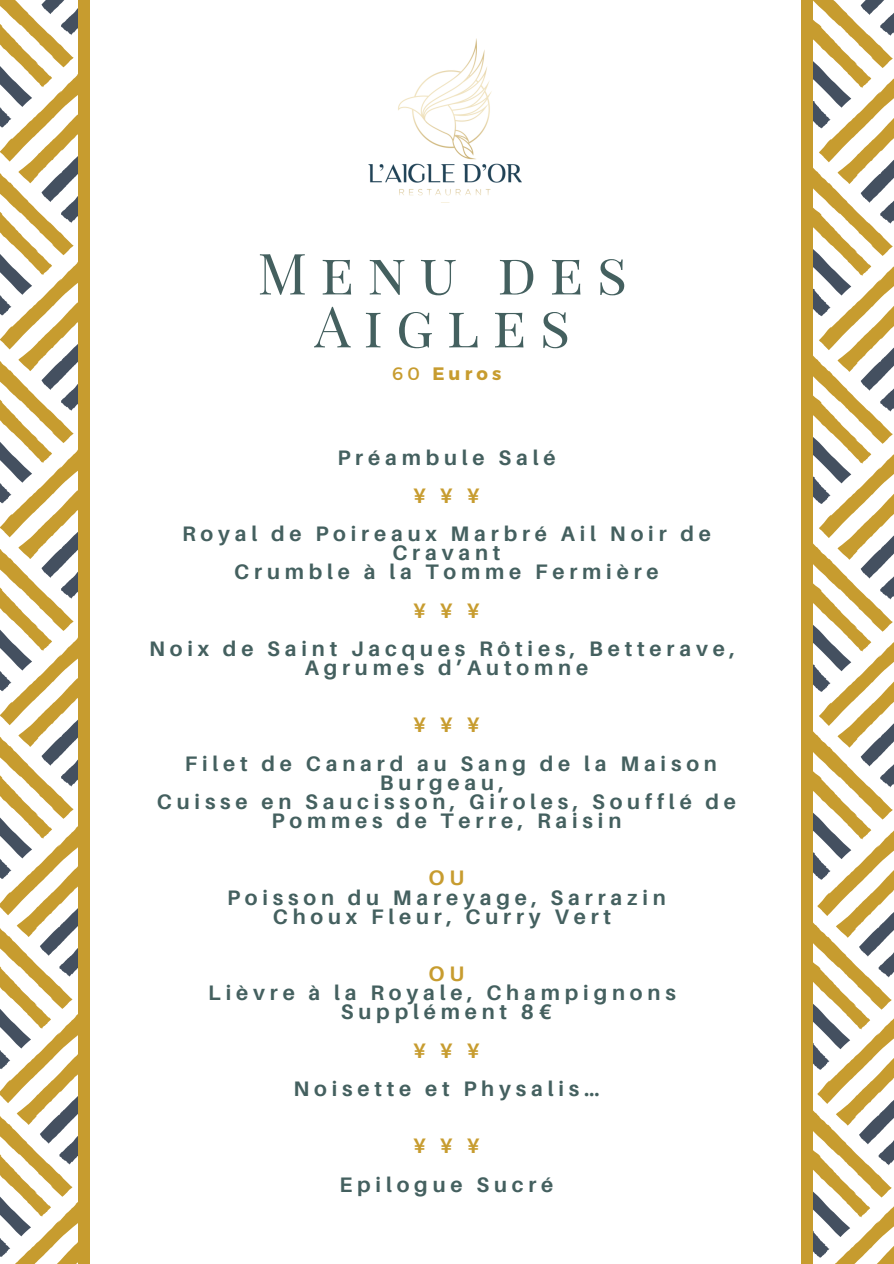
<style>
.page{position:relative;width:894px;height:1264px;background:#fff}
.page>*{position:absolute;margin:0;border:0;box-sizing:border-box;transform-origin:0 0}
.t1{font:57px/52.8px "Playfair Display SC";letter-spacing:.23em;color:#44605f;text-align:center}
.t2{font:700 21px/19.2px "Aileron";letter-spacing:.23em;color:#44605f;text-align:center}
.t3{font:700 21px "Aileron";color:#c79c2f}
.t4{font:700 18px "Montserrat";letter-spacing:.23em;color:#c79c2f}
.s1{font-weight:400}
.s2{color:#c79c2f}
</style>
<div class="page">
<svg style="left:0;top:0;width:78px;height:1263px"></svg>
<div style="left:78px;top:0;width:12px;height:1263px;background:#c79c2f"></div>
<svg style="left:812px;top:0;width:81px;height:1263px"></svg>
<div style="left:800px;top:0;width:12px;height:1263px;background:#c79c2f"></div>
<img style="left:368px;top:38px;width:153px;height:165px">
<p class="t1" style="left:257px;top:244px;width:371px">Menu des<br>Aigles</p>
<p class="t4" style="left:392px;top:362px;width:111px"><span class="s1">60</span> Euros</p>
<h1 class="t2" style="left:337px;top:447px;width:220px">Préambule Salé</h1>
<p class="t3" style="left:413px;top:482px;width:68px">¥¥¥</p>
<h2 class="t2" style="left:182px;top:523px;width:530px">Royal de Poireaux Marbré Ail Noir de<br>Cravant<br>Crumble à la Tomme Fermière</h2>
<h2 class="t3" style="left:413px;top:597px;width:68px">¥¥¥</h2>
<h2 class="t2" style="left:149px;top:638px;width:587px">Noix de Saint Jacques Rôties, Betterave,<br>Agrumes d’Automne</h2>
<h2 class="t3" style="left:413px;top:712px;width:68px">¥¥¥</h2>
<h2 class="t2" style="left:157px;top:753px;width:580px">Filet de Canard au Sang de la Maison<br>Burgeau,<br>Cuisse en Saucisson, Giroles, Soufflé de<br>Pommes de Terre, Raisin</h2>
<h2 class="t2" style="left:227px;top:868px;width:440px"><span class="s2">OU<br></span>Poisson du Mareyage, Sarrazin<br>Choux Fleur, Curry Vert</h2>
<h2 class="t2" style="left:208px;top:963px;width:469px"><span class="s2">OU<br></span>Lièvre à la Royale, Champignons<br>Supplément 8€</h2>
<h2 class="t3" style="left:413px;top:1037px;width:68px">¥¥¥</h2>
<h2 class="t2" style="left:293px;top:1078px;width:308px">Noisette et Physalis…</h2>
<h2 class="t3" style="left:413px;top:1132px;width:68px">¥¥¥</h2>
<h2 class="t2" style="left:339px;top:1174px;width:215px">Epilogue Sucré</h2>
</div>
